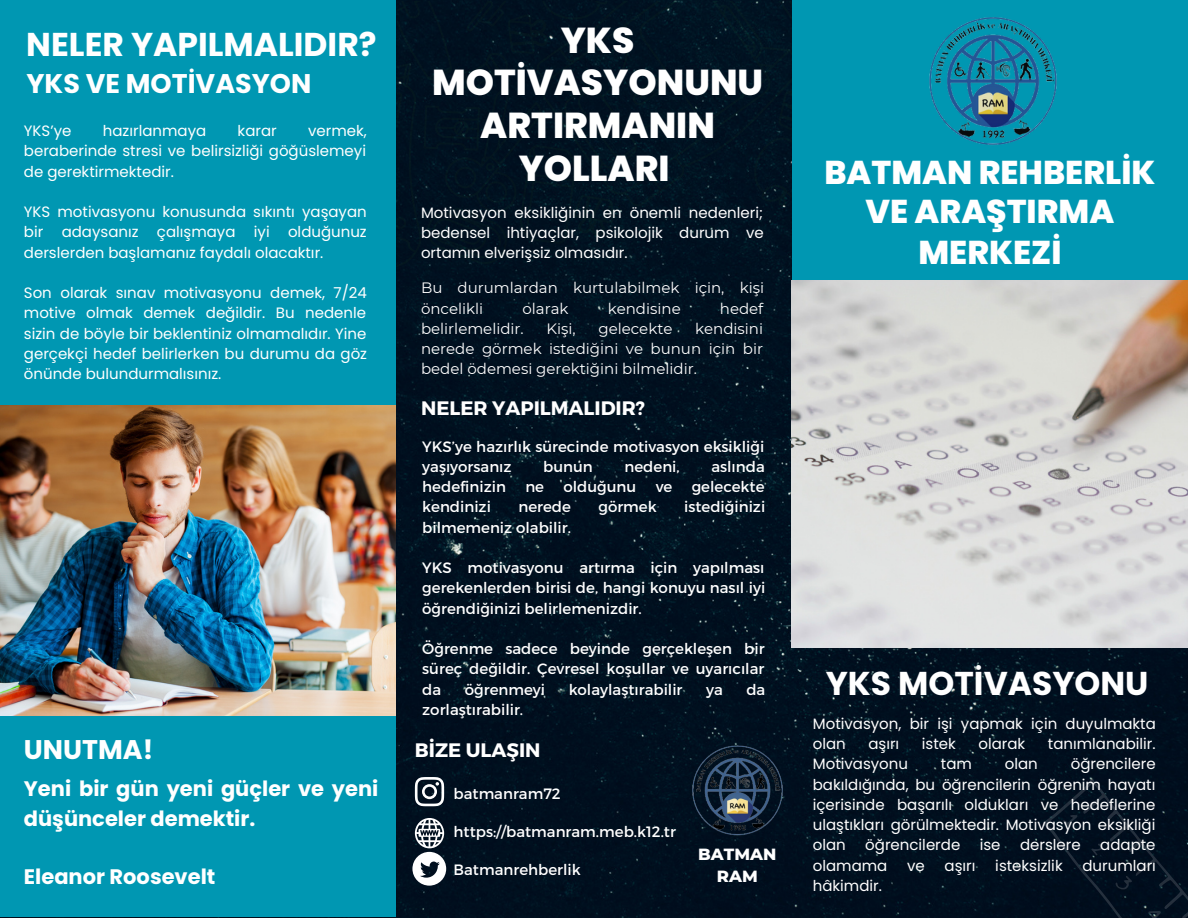
<style>
.page{position:relative;width:1188px;height:918px;background:#000f1f}
.page>*{position:absolute;margin:0;border:0;box-sizing:border-box;transform-origin:0 0}
.t1{font:800 36px/42.8px "Poppins";color:#fff;text-align:center}
.t2{font:800 33px/40.3px "Poppins";color:#fff;text-align:center}
.t3{font:700 33px "Poppins";color:#fff}
.t4{font:700 27px "Poppins";color:#fff}
.t5{font:700 21px/29.2px "Poppins";color:#fff}
.t6{font:700 19.5px "Montserrat";color:#fff}
.t7{font:800 16.5px/22.5px "Montserrat";color:#fff;text-align:center}
.t8{font:15px/20.2px "Poppins";color:#fff;text-align:justify}
.t9{font:15px/20.2px "Montserrat";color:#fff}
</style>
<div class="page">
<div style="left:613px;top:1px;width:139px;height:206px;background:#001221"></div>
<svg style="left:640px;top:80px;width:24px;height:20px"></svg>
<div style="left:752px;top:1px;width:40px;height:299px;background:#001221"></div>
<div style="left:396px;top:1px;width:217px;height:266px;background:#001120"></div>
<div style="left:792px;top:0;width:396px;height:344px;background:#0097b2"></div>
<img style="left:792px;top:280px;width:396px;height:367px">
<div style="left:0;top:0;width:396px;height:917px;background:#0097b2"></div>
<img style="left:0;top:406px;width:395px;height:309px">
<svg style="left:1043px;top:779px;width:145px;height:139px;background:#03101f"></svg>
<img style="left:930px;top:17px;width:127px;height:128px">
<img style="left:693px;top:744px;width:90px;height:98px">
<svg style="left:415px;top:777px;width:29px;height:29px"></svg>
<svg style="left:412px;top:818px;width:34px;height:68px"></svg>
<h2 class="t3" style="left:26px;top:22px;width:352px">NELER YAPILMALIDIR?</h2>
<h3 class="t4" style="left:26px;top:65px;width:287px">YKS VE MOTİVASYON</h3>
<p class="t8" style="left:24px;top:121px;width:49px">YKS’ye</p>
<p class="t8" style="left:103px;top:121px;width:105px">hazırlanmaya</p>
<p class="t8" style="left:238px;top:121px;width:41px">karar</p>
<p class="t8" style="left:24px;top:121px;width:345px;text-indent:284px">vermek, beraberinde stresi ve belirsizliği göğüslemeyi de gerektirmektedir.</p>
<p class="t8" style="left:24px;top:202px;width:344px">YKS motivasyonu konusunda sıkıntı yaşayan bir adaysanız çalışmaya iyi olduğunuz derslerden başlamanız faydalı olacaktır.</p>
<p class="t8" style="left:24px;top:283px;width:345px">Son olarak sınav motivasyonu demek, 7/24 motive olmak demek değildir. Bu nedenle sizin de böyle bir beklentiniz olmamalıdır. Yine gerçekçi hedef belirlerken bu durumu da göz önünde bulundurmalısınız.</p>
<h3 class="t4" style="left:24px;top:731px;width:131px">UNUTMA!</h3>
<h3 class="t5" style="left:24px;top:774px;width:356px">Yeni bir gün yeni güçler ve yeni düşünceler demektir.</h3>
<h3 class="t5" style="left:24px;top:862px;width:193px">Eleanor Roosevelt</h3>
<h1 class="t1" style="left:432px;top:19px;width:333px">YKS<br>MOTİVASYONUNU<br>ARTIRMANIN<br>YOLLARI</h1>
<p class="t8" style="left:421px;top:202px;width:344px">Motivasyon eksikliğinin en önemli nedenleri; bedensel ihtiyaçlar, psikolojik durum ve ortamın elverişsiz olmasıdır.</p>
<p class="t9" style="left:421px;top:278px;width:342px">Bu durumlardan kurtulabi lmek içi n, kişi önceli kli</p>
<p class="t9" style="left:522px;top:298px;width:48px">olarak</p>
<p class="t9" style="left:608px;top:298px;width:74px">kendisi ne</p>
<p class="t9" style="left:720px;top:298px;width:45px">hedef</p>
<p class="t9" style="left:421px;top:318px;width:104px">beli rlemelidi r.</p>
<p class="t9" style="left:547px;top:318px;width:31px">Kişi,</p>
<p class="t9" style="left:598px;top:318px;width:76px">gelecekte</p>
<p class="t9" style="left:421px;top:318px;width:344px;text-indent:274px">kendisi ni nerede görmek istediği ni ve bunun içi n bi r bedel ödemesi gerektiği ni bi lmelidi r.</p>
<h3 class="t6" style="left:421px;top:395px;width:226px">NELER YAPILMALIDIR?</h3>
<p class="t9" style="left:422px;top:436px;width:344px">YKS’ye hazırlık sürecinde motivasyon eksikliği yaşıyorsanız</p>
<p class="t9" style="left:543px;top:456px;width:51px">bunun</p>
<p class="t9" style="left:625px;top:456px;width:57px">nedeni,</p>
<p class="t9" style="left:711px;top:456px;width:55px">aslında</p>
<p class="t9" style="left:422px;top:476px;width:85px">hedefinizin</p>
<p class="t9" style="left:525px;top:476px;width:20px">ne</p>
<p class="t9" style="left:563px;top:476px;width:74px">olduğunu</p>
<p class="t9" style="left:656px;top:476px;width:18px">ve</p>
<p class="t9" style="left:692px;top:476px;width:74px">gelecekte</p>
<p class="t9" style="left:422px;top:496px;width:70px">kendinizi</p>
<p class="t9" style="left:518px;top:496px;width:54px">nerede</p>
<p class="t9" style="left:598px;top:496px;width:60px">görmek</p>
<p class="t9" style="left:684px;top:496px;width:83px">istediğinizi</p>
<p class="t9" style="left:422px;top:517px;width:150px">bilmemeniz olabilir.</p>
<p class="t9" style="left:422px;top:557px;width:345px;text-align:justify">YKS motivasyonu artırma için yapılması gerekenlerden birisi de, hangi konuyu nasıl iyi öğrendiğinizi belirlemenizdir.</p>
<p class="t9" style="left:422px;top:638px;width:344px;text-align:justify">Öğrenme sadece beyinde gerçekleşen bir süreç değildir. Çevresel koşullar ve uyarıcılar da</p>
<p class="t9" style="left:465px;top:679px;width:82px">öğrenmeyi</p>
<p class="t9" style="left:569px;top:679px;width:115px">kolaylaştırabilir</p>
<p class="t9" style="left:706px;top:679px;width:18px">ya</p>
<p class="t9" style="left:746px;top:679px;width:21px">da</p>
<p class="t9" style="left:422px;top:699px;width:102px">zorlaştırabilir.</p>
<h3 class="t6" style="left:415px;top:738px;width:127px">BİZE ULAŞIN</h3>
<p class="t9" style="left:454px;top:783px;width:109px">batmanram72</p>
<p class="t9" style="left:454px;top:820px;width:224px">https://batmanram.meb.k12.tr</p>
<p class="t9" style="left:454px;top:858px;width:129px">Batmanrehberlik</p>
<p class="t7" style="left:698px;top:843px;width:80px">BATMAN<br>RAM</p>
<h2 class="t2" style="left:824px;top:152px;width:333px">BATMAN REHBERLİK<br>VE ARAŞTIRMA<br>MERKEZİ</h2>
<h2 class="t3" style="left:826px;top:660px;width:324px">YKS MOTİVASYONU</h2>
<p class="t8" style="left:813px;top:713px;width:345px">Motivasyon, bir işi yapmak için duyulmakta olan</p>
<p class="t8" style="left:868px;top:734px;width:32px">aşırı</p>
<p class="t8" style="left:922px;top:734px;width:35px">istek</p>
<p class="t8" style="left:978px;top:734px;width:48px">olarak</p>
<p class="t8" style="left:1048px;top:734px;width:109px">tanımlanabilir.</p>
<p class="t8" style="left:813px;top:754px;width:97px">Motivasyonu</p>
<p class="t8" style="left:941px;top:754px;width:33px">tam</p>
<p class="t8" style="left:1005px;top:754px;width:35px">olan</p>
<p class="t8" style="left:813px;top:754px;width:344px;text-indent:258px">öğrencilere bakıldığında, bu öğrencilerin öğrenim hayatı içerisinde başarılı oldukları ve hedeflerine ulaştıkları görülmektedir. Motivasyon eksikliği olan</p>
<p class="t8" style="left:865px;top:835px;width:97px">öğrencilerde</p>
<p class="t8" style="left:980px;top:835px;width:22px">ise</p>
<p class="t8" style="left:1020px;top:835px;width:62px">derslere</p>
<p class="t8" style="left:1100px;top:835px;width:57px">adapte</p>
<p class="t8" style="left:813px;top:855px;width:76px">olamama</p>
<p class="t8" style="left:907px;top:855px;width:19px">ve</p>
<p class="t8" style="left:945px;top:855px;width:32px">aşırı</p>
<p class="t8" style="left:995px;top:855px;width:69px">isteksizlik</p>
<p class="t8" style="left:1082px;top:855px;width:75px">durumları</p>
<p class="t8" style="left:813px;top:875px;width:71px">hâkimdir.</p>
</div>
